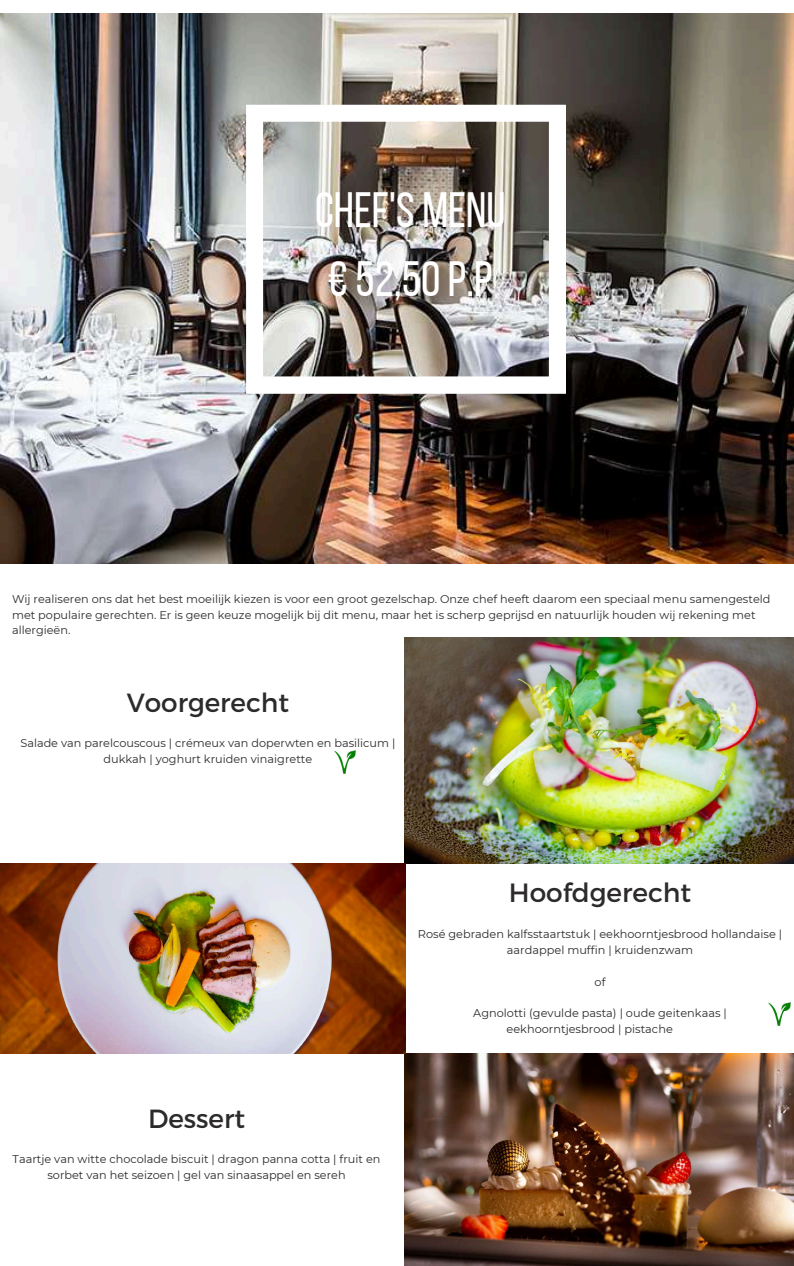
<style>
.page{position:relative;width:794px;height:1266px;background:#fff}
.page>*{position:absolute;margin:0;border:0;box-sizing:border-box;transform-origin:0 0}
.t1{font:49.5px/69.2px "Bebas Neue";color:#fff}
.t2{font:26.4px "Montserrat";color:#2c2a2a}
.t3{font:26.25px "Montserrat";color:#2c2a2a}
.t4{font:11.32px/15.8px "Montserrat";color:#2c2a2a;text-align:center}
.t5{font:11.25px/15.8px "Montserrat";color:#2c2a2a;text-align:center}
</style>
<div class="page">
<img style="left:0;top:14px;width:793px;height:550px">
<img style="left:768px;top:1002px;width:21px;height:23px">
<img style="left:404px;top:1053px;width:389px;height:212px">
<img style="left:404px;top:637px;width:389px;height:226px">
<img style="left:0;top:863px;width:405px;height:191px">
<img style="left:246px;top:105px;width:319px;height:289px">
<img style="left:334px;top:750px;width:21px;height:24px">
<h1 class="t1" style="left:315px;top:180px;width:192px">CHEF'S MENU €52,50P.P</h1>
<p class="t5" style="left:12px;top:591px;width:759px;text-align:left">Wij realiseren ons dat het best moeilijk kiezen is voor een groot gezelschap. Onze chef heeft daarom een speciaal menu samengesteld met populaire gerechten. Er is geen keuze mogelijk bij dit menu, maar het is scherp geprijsd en natuurlijk houden wij rekening met allergieën.</p>
<h3 class="t3" style="left:127px;top:685px;width:164px">Voorgerecht</h3>
<p class="t5" style="left:20px;top:735px;width:376px">Salade van parelcouscous | crémeux van doperwten en basilicum | dukkah | yoghurt kruiden vinaigrette</p>
<h3 class="t3" style="left:148px;top:1101px;width:98px">Dessert</h3>
<p class="t5" style="left:13px;top:1151px;width:369px">Taartje van witte chocolade biscuit | dragon panna cotta | fruit en sorbet van het seizoen | gel van sinaasappel en sereh</p>
<h2 class="t2" style="left:508px;top:876px;width:184px">Hoofdgerecht</h2>
<p class="t4" style="left:417px;top:926px;width:365px">Rosé gebraden kalfsstaartstuk | eekhoorntjesbrood hollandaise | aardappel muffin | kruidenzwam</p>
<p class="t4" style="left:594px;top:973px;width:12px">of</p>
<p class="t4" style="left:506px;top:1005px;width:222px;text-align:left;text-indent:-33px">Agnolotti (gevulde pasta) | oude geitenkaas | eekhoorntjesbrood | pistache</p>
</div>
